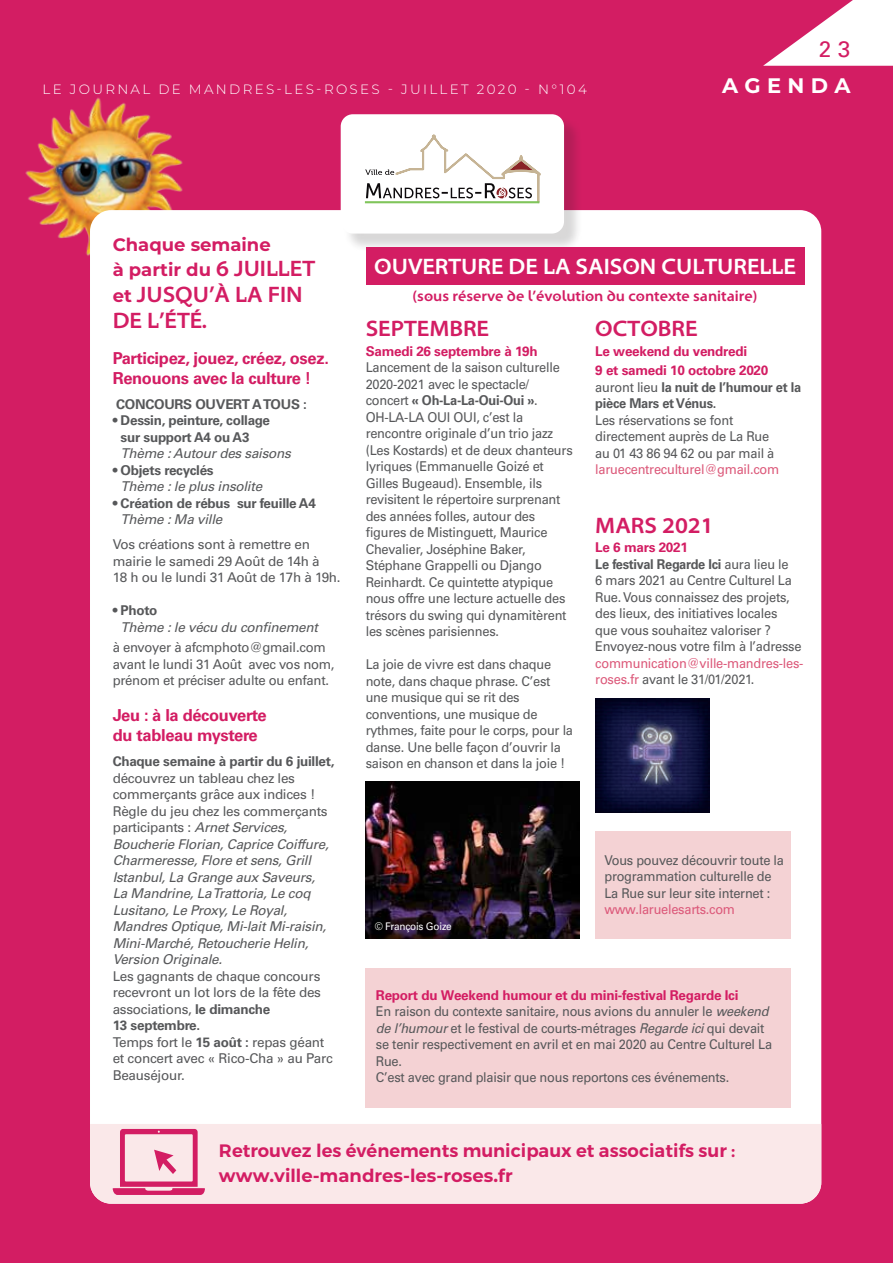
<style>
.page{position:relative;width:893px;height:1263px;background:#d31d63}
.page>*{position:absolute;margin:0;border:0;box-sizing:border-box;transform-origin:0 0}
.t1{font:700 22.5px/25.5px "Santana";color:#d31d63}
.t2{font:700 22.5px "Santana";color:#fff}
.t3{font:22.5px "Univers";color:#d31d63}
.t4{font:700 21px "Montserrat";letter-spacing:.3em;color:#fff}
.t5{font:700 18px/25.5px "Montserrat";color:#d31d63}
.t6{font:600 18px "Montserrat";color:#d31d63}
.texte_1{font:700 16.5px/19.5px "Univers";letter-spacing:-.02em;color:#d31d63}
.t7{font:700 15px "Santana";color:#d31d63}
.texte_1-2{font:13.5px/16.5px "Univers";letter-spacing:-.02em;color:#57585a;scale:.95 1}
.texte_1-3{font:13.5px/16.5px "Univers";letter-spacing:-.02em;color:#57585a}
.texte_1-4{font:italic 13.5px/16.5px "Univers";color:#57585a}
.texte_1-5{font:700 13.5px/16.5px "Univers";letter-spacing:-.02em;color:#57585a}
.t8{font:700 13.5px/19.5px "Univers";letter-spacing:-.02em;color:#d31d63}
.texte_1-6{font:700 13.5px/16.5px "Univers";letter-spacing:-.02em;color:#57585a;scale:.95 1}
.texte_2_bold{font:300 13.5px "Montserrat";letter-spacing:.17em;color:#fff}
.texte_1-7{font:13.5px "Univers";letter-spacing:-.02em;color:#dc597a;scale:.95 1}
.texte_1-8{font:10.5px "Univers";letter-spacing:-.02em;color:#fff;scale:.95 1}
.s1{font-family:"Santana";font-size:22.5px}
.s2{font-family:"Montserrat";font-size:18px}
.s3{font-weight:400;font-style:italic}
.s4{font-weight:700;font-style:normal}
.s5{font-weight:700}
.s6{font-style:normal}
.s7{font-weight:400}
.s8{color:#dc597a}
.s9{font-style:italic}
</style>
<div class="page">
<img style="left:25px;top:97px;width:158px;height:159px">
<div style="left:90px;top:210px;width:731px;height:994px;background:#fff;border-radius:21px"></div>
<div style="left:90px;top:1124px;width:731px;height:80px;background:#fae8e9"></div>
<svg style="left:763px;top:0;width:130px;height:66px"></svg>
<div style="left:343px;top:117px;width:240px;height:135px;background:#231f20;opacity:.18"></div>
<div style="left:341px;top:114px;width:223px;height:120px;background:#fff;border-radius:12px"></div>
<div style="left:405px;top:138px;width:89px;height:71px;background:linear-gradient(to right,#fff,#fff)"></div>
<hr style="left:365px;top:201px;width:174px;height:2px;background:#80c55b">
<svg style="left:365px;top:134px;width:176px;height:68px"></svg>
<svg style="left:113px;top:1129px;width:92px;height:66px;background:#eca3bb"></svg>
<div style="left:366px;top:248px;width:438px;height:37px;background:#d31d63"></div>
<img style="left:366px;top:781px;width:213px;height:157px">
<img style="left:595px;top:698px;width:114px;height:114px">
<div style="left:366px;top:968px;width:425px;height:139px;background:#f4d2d4"></div>
<div style="left:595px;top:831px;width:196px;height:107px;background:#f4d2d4"></div>
<p class="texte_2_bold" style="left:43px;top:80px;width:546px">LE JOURNAL DE MANDRES-LES-ROSES - JUILLET 2020 - N°104</p>
<p class="t3" style="left:819px;top:36px;width:33px">2 3</p>
<p class="t4" style="left:722px;top:70px;width:130px">AGENDA</p>
<p class="t5" style="left:113px;top:231px;width:204px">Chaque semaine<br>à partir du <span class="s1">6 JUILLET</span></p>
<p class="t1" style="left:113px;top:282px;width:192px"><span class="s2">et</span> JUSQU’À LA FIN<br>DE L’ÉTÉ<span class="s2">.</span></p>
<p class="texte_1" style="left:113px;top:349px;width:218px">Participez, jouez, créez, osez.<br>Renouons avec la culture !</p>
<p class="texte_1-5" style="left:116px;top:396px;width:192px">CONCOURS OUVERT A TOUS :</p>
<p class="texte_1-5" style="left:121px;top:412px;width:175px;text-indent:-8px">• Dessin, peinture, collage<br>sur support A4 ou A3<br><span class="s3">Thème :Autourdessaisons</span></p>
<p class="texte_1-4" style="left:121px;top:462px;width:147px;text-indent:-8px"><span class="s4">• Objets recyclés<br></span>Thème :le plusinsolite</p>
<p class="texte_1-5" style="left:121px;top:495px;width:197px;text-indent:-8px">• Création de rébus sur feuille A4<br><span class="s3">Thème :Ma ville</span></p>
<p class="texte_1-3" style="left:113px;top:536px;width:229px">Vos créations sont à remettre en mairie le samedi 29 Août de 14h à<br>18 h ou le lundi 31 Août de 17h à 19h.</p>
<p class="texte_1-4" style="left:121px;top:602px;width:202px;text-indent:-8px"><span class="s4">• Photo<br></span>Thème :le vécu du confinement</p>
<p class="texte_1-3" style="left:113px;top:639px;width:223px">à envoyer à afcmphoto@gmail.com avant le lundi 31 Août avec vos nom, prénom et préciser adulte ou enfant.</p>
<p class="texte_1" style="left:113px;top:706px;width:156px">Jeu : à la découverte du tableau mystere</p>
<p class="texte_1-3" style="left:113px;top:753px;width:223px"><span class="s5">Chaque semaine à partir du 6 juillet, </span>découvrez un tableau chez les commerçants grâce aux indices !</p>
<p class="texte_1-4" style="left:113px;top:802px;width:221px"><span class="s6">Règle du jeu chez les commerçants p a rt i c i p a n t s :</span> ArnetServices,<br>Boucherie Florian,Caprice Coiffure,<br>Charmeresse,Flore etsens,Grill<br>Istanbul,La Grange aux Saveurs,<br>La Mandrine,La Trattoria,Le coq<br>Lusitano,Le Proxy,Le Royal,<br>MandresOptique,Mi-laitMi-raisin,<br>Mini-Marché,Retoucherie Helin,<br>Version Originale.</p>
<p class="texte_1-3" style="left:113px;top:967px;width:210px">Les gagnants de chaque concours recevront un lot lors de la fête des associations, <span class="s5">le dimanche<br>13 septembre.</span></p>
<p class="texte_1-3" style="left:113px;top:1033px;width:222px">Temps fort le <span class="s5">15 août :</span> repas géant et concert avec « Rico-Cha » au Parc<br>Beauséjour.</p>
<p class="t2" style="left:374px;top:253px;width:423px">OUVERTURE DE LA SAISON CULTURELLE</p>
<p class="t7" style="left:413px;top:287px;width:346px">(sous réserve de l’évolution du contexte sanitaire)</p>
<p class="t1" style="left:366px;top:316px;width:125px">SEPTEMBRE</p>
<p class="t8" style="left:366px;top:341px;width:174px">Samedi 26 septembre à 19h</p>
<p class="texte_1-2" style="left:366px;top:359px;width:206px">Lancement de la saison culturelle<br>2020-2021 avec le spectacle/ concert <span class="s5">« Oh-La-La-Oui-Oui »</span>.</p>
<p class="texte_1-2" style="left:366px;top:409px;width:220px">OH-LA-LA OUI OUI, c’est la rencontre originale d’un trio jazz (Les Kostards) et de deux chanteurs lyriques (Emmanuelle Goizé et<br>Gilles Bugeaud). Ensemble, ils revisitent le répertoire surprenant des années folles, autour des figures de Mistinguett, Maurice<br>Chevalier, Joséphine Baker,<br>Stéphane Grappelli ou Django<br>Reinhardt. Ce quintette atypique nous offre une lecture actuelle des trésors du swing qui dynamitèrent les scènes parisiennes.</p>
<p class="texte_1-2" style="left:366px;top:656px;width:220px">La joie de vivre est dans chaque note, dans chaque phrase. C’est une musique qui se rit des conventions, une musique de rythmes, faite pour le corps, pour la danse. Une belle façon d’ouvrir la saison en chanson et dans la joie !</p>
<p class="t1" style="left:595px;top:316px;width:104px">OCTOBRE</p>
<p class="t8" style="left:595px;top:341px;width:175px">Le weekend du vendredi<br>9 et samedi 10 octobre 2020</p>
<p class="texte_1-6" style="left:595px;top:379px;width:218px"><span class="s7">auront lieu</span> la nuit de l’humour et la pièce Mars et Vénus.</p>
<p class="texte_1-2" style="left:595px;top:412px;width:195px">Les réservations se font directement auprès de La Rue au 01 43 86 94 62 ou par mail à <span class="s8">laruecentreculturel@gmail.com</span></p>
<p class="t1" style="left:595px;top:513px;width:120px">MARS 2021</p>
<p class="t8" style="left:595px;top:538px;width:94px">Le 6 mars 2021</p>
<p class="texte_1-2" style="left:595px;top:556px;width:221px"><span class="s5">Le festival Regarde Ici</span> aura lieu le<br>6 mars 2021 au Centre Culturel La Rue. Vous connaissez des projets, des lieux, des initiatives locales<br>que vous souhaitez valoriser ?<br>Envoyez-nous votre film à l’adresse <span class="s8">communication@ville-mandres-les&shy;roses.fr</span> avant le 31/01/2021.</p>
<p class="texte_1-8" style="left:375px;top:920px;width:82px">© François Goize</p>
<p class="texte_1-2" style="left:604px;top:852px;width:191px">Vous pouvez découvrir toute la programmation culturelle de<br>La Rue sur leur site internet :</p>
<p class="texte_1-7" style="left:604px;top:902px;width:139px">www.laruelesarts.com</p>
<p class="t8" style="left:376px;top:985px;width:364px">Report du Weekend humour et du mini-festival Regarde Ici</p>
<p class="texte_1-2" style="left:376px;top:1003px;width:419px">En raison du contexte sanitaire, nous avions du annuler le <span class="s9">weekend de l’humour</span>et le festival de courts-métrages <span class="s9">Regarde ici</span>qui devait se tenir respectivement en avril et en mai 2020 au Centre Culturel La Rue.</p>
<p class="texte_1-2" style="left:376px;top:1069px;width:373px">C’est avec grand plaisir que nous reportons ces événements.</p>
<p class="t6" style="left:219px;top:1139px;width:518px">Retrouvez les événements municipaux et associatifs sur :</p>
<p class="t5" style="left:219px;top:1162px;width:295px">www.ville-mandres-les-roses.fr</p>
</div>
